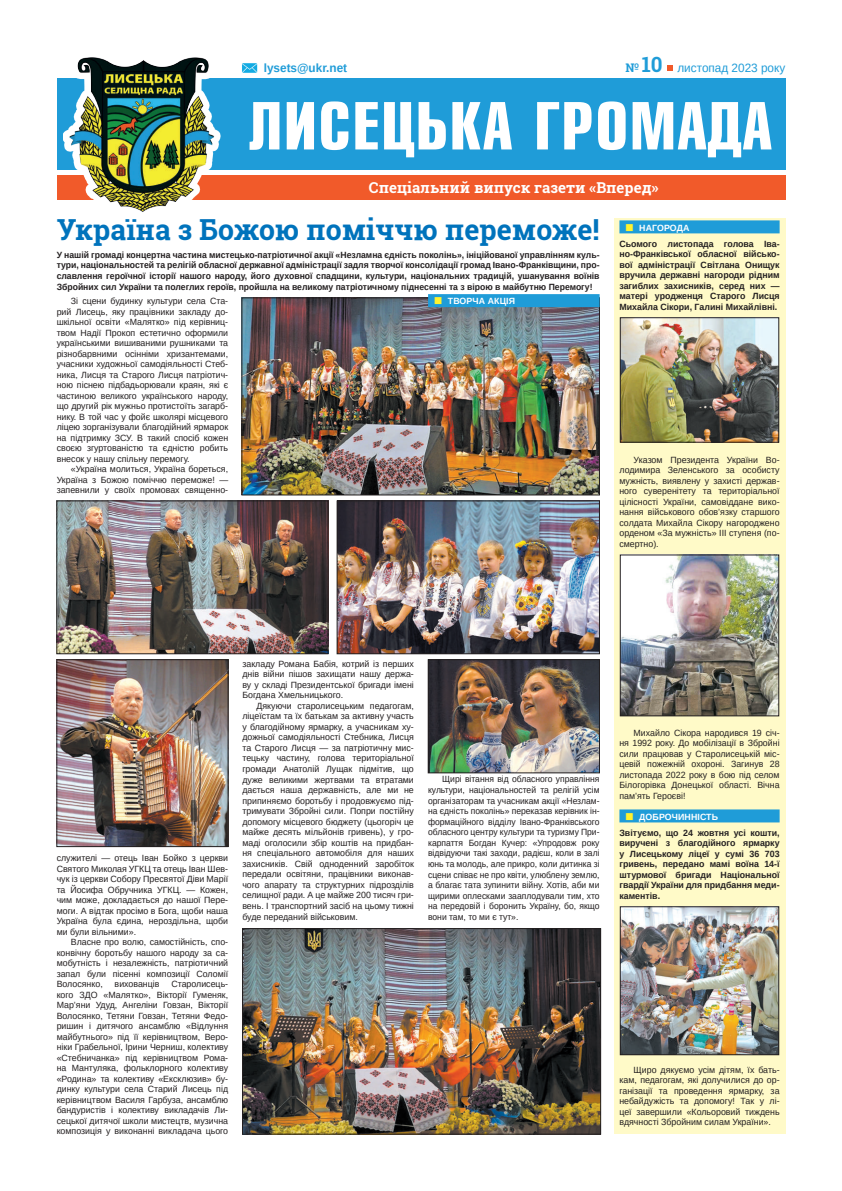
<style>
.page{position:relative;width:842px;height:1191px;background:#fff}
.page>*{position:absolute;margin:0;border:0;box-sizing:border-box;transform-origin:0 0}
.t1{font:700 29px "Roboto Slab";color:#0073bc}
.t2{font:700 15px "Roboto Slab";color:#fff}
.t3{font:12px "Arimo";color:#1f9cd8}
.t4{font:700 12px "Arimo";color:#1f9cd8}
.t5{font:9px/10.5px "Arimo";color:#231f20;text-align:justify}
.t6{font:9px/10.6px "Arimo";color:#231f20;text-align:justify;scale:.95 1}
.t7{font:700 9px/10.5px "Arimo";color:#231f20;text-align:justify;scale:.96 1}
.t8{font:700 9px/10.5px "Arimo";color:#231f20;text-align:justify}
.t9{font:700 9px "Arimo";letter-spacing:.01em;color:#fff}
.s1{font-family:"Roboto Slab";font-weight:700}
.s2{font-family:"Roboto Slab";font-weight:700;font-size:21px}
</style>
<div class="page">
<img style="left:244px;top:300px;width:354px;height:193px">
<div style="left:242px;top:298px;width:358px;height:197px;border:1px solid #231f20"></div>
<div style="left:57px;top:176px;width:728px;height:24px;background:#f15a2a"></div>
<div style="left:57px;top:79px;width:728px;height:91px;background:#1f9cd8"></div>
<svg style="left:250px;top:101px;width:522px;height:56px"></svg>
<img style="left:66px;top:57px;width:161px;height:155px">
<svg style="left:667px;top:65px;width:6px;height:5px"></svg>
<img style="left:242px;top:63px;width:15px;height:10px">
<div style="left:614px;top:218px;width:171px;height:916px;background:#fffac8"></div>
<div style="left:619px;top:220px;width:161px;height:13px;background:#1f9cd8"></div>
<div style="left:619px;top:809px;width:161px;height:13px;background:#1f9cd8"></div>
<div style="left:428px;top:294px;width:172px;height:13px;background:#1f9cd8"></div>
<img style="left:59px;top:503px;width:267px;height:149px">
<div style="left:57px;top:501px;width:271px;height:153px;border:1px solid #231f20"></div>
<img style="left:339px;top:503px;width:259px;height:149px">
<div style="left:337px;top:501px;width:263px;height:153px;border:1px solid #231f20"></div>
<img style="left:59px;top:661px;width:167px;height:183px">
<div style="left:57px;top:659px;width:171px;height:187px;border:1px solid #231f20"></div>
<img style="left:244px;top:930px;width:355px;height:202px">
<div style="left:242px;top:928px;width:359px;height:206px;border:1px solid #231f20"></div>
<img style="left:430px;top:661px;width:168px;height:110px">
<div style="left:428px;top:659px;width:172px;height:114px;border:1px solid #231f20"></div>
<img style="left:622px;top:319px;width:155px;height:121px">
<div style="left:620px;top:317px;width:159px;height:125px;border:1px solid #231f20"></div>
<img style="left:622px;top:908px;width:155px;height:144px">
<div style="left:620px;top:906px;width:159px;height:148px;border:1px solid #231f20"></div>
<img style="left:622px;top:557px;width:155px;height:157px">
<div style="left:620px;top:555px;width:159px;height:161px;border:1px solid #231f20"></div>
<h3 class="t4" style="left:264px;top:59px;width:85px">lysets@ukr.net</h3>
<h3 class="t3" style="left:626px;top:60px;width:161px"><span class="s1">№</span> <span class="s2">10</span> листопад 2023 року</h3>
<h2 class="t2" style="left:369px;top:177px;width:291px">Спеціальний випуск газети «Вперед»</h2>
<p class="t9" style="left:639px;top:221px;width:52px">НАГОРОДА</p>
<p class="t8" style="left:619px;top:238px;width:162px">Сьомого листопада голова Іва&shy;но-Франківської обласної військо&shy;вої адміністрації Світлана Онищук вручила державні нагороди рідним загиблих захисників, серед них — матері уродженця Старого Лисця Михайла Сікори, Галині Михайлівні.</p>
<h1 class="t1" style="left:57px;top:210px;width:544px">Україна з Божою поміччю переможе!</h1>
<p class="t7" style="left:57px;top:250px;width:567px">У нашій громаді концертна частина мистецько-патріотичної акції «Незламна єдність поколінь», ініційованої управлінням куль&shy;тури, національностей та релігій обласної державної адміністрації задля творчої консолідації громад Івано-Франківщини, про&shy;славлення героїчної історії нашого народу, його духовної спадщини, культури, національних традицій, ушанування воїнів Збройних сил України та полеглих героїв, пройшла на великому патріотичному піднесенні та з вірою в майбутню Перемогу!</p>
<p class="t9" style="left:448px;top:295px;width:69px">ТВОРЧА АКЦІЯ</p>
<p class="t5" style="left:57px;top:296px;width:173px;text-indent:14px">Зі сцени будинку культури села Ста&shy;рий Лисець, яку працівники закладу до&shy;шкільної освіти «Малятко» під керівниц&shy;твом Надії Прокоп естетично оформили українськими вишиваними рушниками та різнобарвними осінніми хризантемами, учасники художньої самодіяльності Стеб&shy;ника, Лисця та Старого Лисця патріотич&shy;ною піснею підбадьорювали краян, які є частиною великого українського народу, що другий рік мужньо протистоїть загарб&shy;нику. В той час у фойє школярі місцевого ліцею зорганізували благодійний ярмарок на підтримку ЗСУ. В такий спосіб кожен своєю згуртованістю та єдністю робить внесок у нашу спільну перемогу.</p>
<p class="t5" style="left:57px;top:464px;width:173px;text-indent:14px">«Україна молиться, Україна бореться, Україна з Божою поміччю переможе! — запевнили у своїх промовах священно-</p>
<p class="t5" style="left:619px;top:454px;width:162px;text-indent:14px">Указом Президента України Во&shy;лодимира Зеленського за особисту мужність, виявлену у захисті держав&shy;ного суверенітету та територіальної цілісності України, самовіддане вико&shy;нання військового обов’язку старшого солдата Михайла Сікору нагороджено орденом «За мужність» III ступеня (по&shy;смертно).</p>
<p class="t5" style="left:57px;top:852px;width:173px">служителі — отець Іван Бойко з церкви Святого Миколая УГКЦ та отець Іван Шев&shy;чук із церкви Собору Пресвятої Діви Марії та Йосифа Обручника УГКЦ. — Кожен, чим може, докладається до нашої Пере&shy;моги. А відтак просімо в Бога, щоби наша Україна була єдина, нероздільна, щоби ми були вільними».</p>
<p class="t5" style="left:57px;top:936px;width:173px;text-indent:14px">Власне про волю, самостійність, спо&shy;конвічну боротьбу нашого народу за са&shy;мобутність і незалежність, патріотичний запал були пісенні композиції Соломії Волосянко,</p>
<p class="t5" style="left:115px;top:978px;width:46px">вихованців</p>
<p class="t5" style="left:57px;top:978px;width:173px;text-indent:115px">Старолисець&shy;кого ЗДО «Малятко», Вікторії Гуменяк, Мар’яни Удуд, Ангеліни Говзан, Вікторії Волосянко, Тетяни Говзан, Тетяни Федо&shy;ришин і дитячого ансамблю «Відлуння майбутнього» під її керівництвом, Веро&shy;ніки Грабельної, Ірини Черниш, колективу «Стебничанка» під керівництвом Рома&shy;на Мантуляка, фольклорного колективу «Родина» та колективу «Ексклюзив» бу&shy;динку культури села Старий Лисець під керівництвом Василя Гарбуза, ансамблю бандуристів і колективу викладачів Ли&shy;сецької дитячої школи мистецтв, музична композиція у виконанні викладача цього</p>
<p class="t5" style="left:242px;top:658px;width:173px">закладу Романа Бабія, котрий із перших днів війни пішов захищати нашу держа&shy;ву у складі Президентської бригади імені Богдана Хмельницького.</p>
<p class="t5" style="left:242px;top:700px;width:173px;text-indent:14px">Дякуючи старолисецьким педагогам, ліцеїстам та їх батькам за активну участь у благодійному ярмарку, а учасникам ху&shy;дожньої самодіяльності Стебника, Лисця та Старого Лисця — за патріотичну мис&shy;тецьку частину, голова територіальної громади Анатолій Лущак підмітив, що дуже великими жертвами та втратами дається наша державність, але ми не припиняємо боротьбу і продовжуємо під&shy;тримувати Збройні сили. Попри постійну допомогу місцевого бюджету (цьогоріч це майже десять мільйонів гривень), у гро&shy;маді оголосили збір коштів на придбан&shy;ня спеціального автомобіля для наших захисників. Свій одноденний заробіток передали освітяни, працівники виконав&shy;чого апарату та структурних підрозділів селищної ради. А це майже 200 тисяч гри&shy;вень. І транспортний засіб на цьому тижні буде переданий військовим.</p>
<p class="t6" style="left:428px;top:774px;width:182px;text-indent:14px">Щирі вітання від обласного управління культури, національностей та релігій усім організаторам та учасникам акції «Незлам&shy;на єдність поколінь» переказав керівник ін&shy;формаційного відділу Івано-Франківського обласного центру культури та туризму При&shy;карпаття Богдан Кучер: «Упродовж року відвідуючи такі заходи, радієш, коли в залі юнь та молодь, але прикро, коли дитинка зі сцени співає не про квіти, улюблену землю, а благає тата зупинити війну. Хотів, аби ми щирими оплесками зааплодували тим, хто на передовій і боронить Україну, бо, якщо вони там, то ми є тут».</p>
<p class="t5" style="left:619px;top:727px;width:162px;text-indent:14px">Михайло Сікора народився 19 січ&shy;ня 1992 року. До мобілізації в Збройні сили працював у Старолисецькій міс&shy;цевій пожежній охороні. Загинув 28 листопада 2022 року в бою під селом Білогорівка Донецької області. Вічна пам’ять Героєві!</p>
<p class="t9" style="left:639px;top:810px;width:80px">ДОБРОЧИННІСТЬ</p>
<p class="t8" style="left:619px;top:827px;width:162px">Звітуємо, що 24 жовтня усі кошти, виручені з благодійного ярмарку у Лисецькому ліцеї у сумі 36 703 гривень, передано мамі воїна 14-ї штурмової бригади Національної гвардії України для придбання меди&shy;каментів.</p>
<p class="t5" style="left:619px;top:1064px;width:162px;text-indent:14px">Щиро дякуємо усім дітям, їх бать&shy;кам, педагогам, які долучилися до ор&shy;ганізації та проведення ярмарку, за небайдужість та допомогу! Так у лі&shy;цеї завершили «Кольоровий тиждень вдячності Збройним силам України».</p>
</div>
